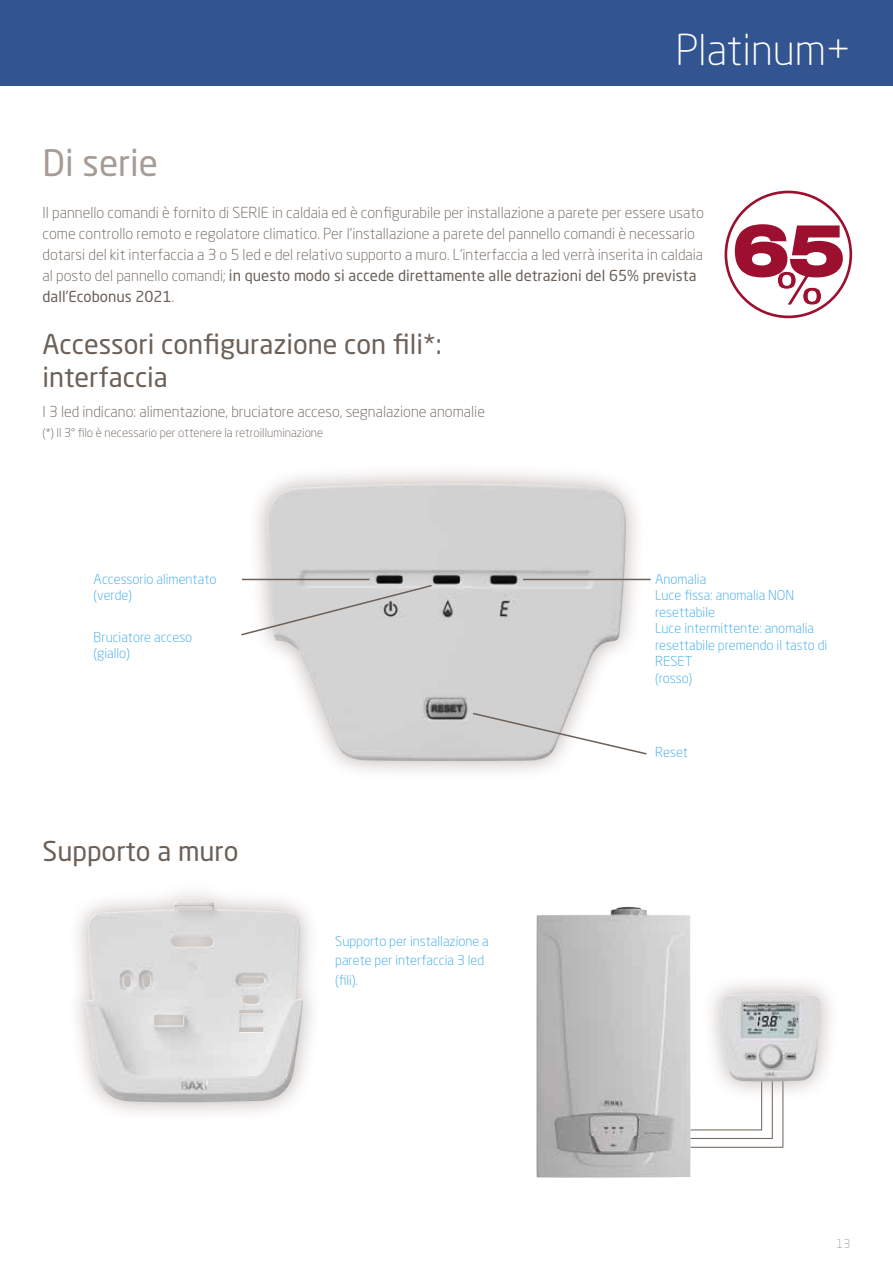
<style>
.page{position:relative;width:893px;height:1263px;background:#fff}
.page>*{position:absolute;margin:0;border:0;box-sizing:border-box;transform-origin:0 0}
.t1{font:300 42px "Neo Sans Pro";color:#fff}
.t2{font:36px "Neo Sans Pro";color:#a69b95}
.t3{font:27px/32.4px "Neo Sans Pro";color:#6c6057}
.t4{font:300 15px/21px "Neo Sans Pro";color:#6c6057}
.t5{font:300 13.5px/16.5px "Neo Sans Pro";color:#36a7e9}
.t6{font:300 12px "Neo Sans Pro";color:#6c6057}
.t7{font:300 12px "Neo Sans Pro";color:#a69b95}
.s1{font-weight:400}
</style>
<div class="page">
<div style="left:0;top:0;width:893px;height:85px;background:#325490"></div>
<div style="left:248px;top:463px;width:397px;height:318px;background:#a69b95;opacity:.75"></div>
<img style="left:267px;top:483px;width:359px;height:278px">
<svg style="left:691px;top:1101px;width:93px;height:47px"></svg>
<div style="left:701px;top:974px;width:139px;height:127px;background:#a69b95;opacity:.75"></div>
<img style="left:721px;top:993px;width:99px;height:89px">
<img style="left:536px;top:907px;width:155px;height:271px">
<div style="left:67px;top:882px;width:255px;height:240px;background:#a69b95;opacity:.75"></div>
<img style="left:83px;top:901px;width:220px;height:202px">
<hr style="left:242px;top:579px;width:127px;height:1px;background:#6c6057">
<hr style="left:523px;top:579px;width:128px;height:1px;background:#6c6057">
<svg style="left:241px;top:584px;width:192px;height:53px"></svg>
<svg style="left:471px;top:712px;width:176px;height:44px"></svg>
<svg style="left:725px;top:191px;width:127px;height:127px"></svg>
<div style="left:727px;top:193px;width:122px;height:123px;background:#fff;border-radius:61px"></div>
<svg style="left:733px;top:222px;width:112px;height:84px"></svg>
<h1 class="t1" style="left:676px;top:25px;width:176px">Platinum+</h1>
<h2 class="t2" style="left:43px;top:141px;width:117px">Di serie</h2>
<p class="t4" style="left:43px;top:202px;width:663px">Il pannello comandi è fornito di SERIE in caldaia ed è configurabile per installazione a parete per essere usato come controllo remoto e regolatore climatico. Per l’installazione a parete del pannello comandi è necessario dotarsi del kit interfaccia a 3 o 5 led e del relativo supporto a muro. L’interfaccia a led verrà inserita in caldaia al posto del pannello comandi; <span class="s1">in questo modo si accede direttamente alle detrazioni del 65% prevista dall’Ecobonus 2021</span>.</p>
<h3 class="t3" style="left:43px;top:328px;width:401px">Accessori configurazione con fili*: interfaccia</h3>
<p class="t4" style="left:43px;top:400px;width:444px">I 3 led indicano: alimentazione, bruciatore acceso, segnalazione anomalie</p>
<p class="t6" style="left:43px;top:425px;width:282px">(*) Il 3° filo è necessario per ottenere la retroilluminazione</p>
<p class="t5" style="left:94px;top:571px;width:124px">Accessorio alimentato (verde)</p>
<p class="t5" style="left:655px;top:570px;width:174px">Anomalia<br>Luce fissa: anomalia NON resettabile<br>Luce intermittente: anomalia resettabile premendo il tasto di<br>RESET<br>(rosso)</p>
<p class="t5" style="left:94px;top:629px;width:100px">Bruciatore acceso (giallo)</p>
<h3 class="t3" style="left:43px;top:834px;width:198px">Supporto a muro</h3>
<p class="t5" style="left:335px;top:931px;width:155px;line-height:19.5px">Supporto per installazione a parete per interfaccia 3 led (fili).</p>
<p class="t5" style="left:655px;top:744px;width:34px">Reset</p>
<p class="t7" style="left:836px;top:1237px;width:15px">13</p>
</div>
